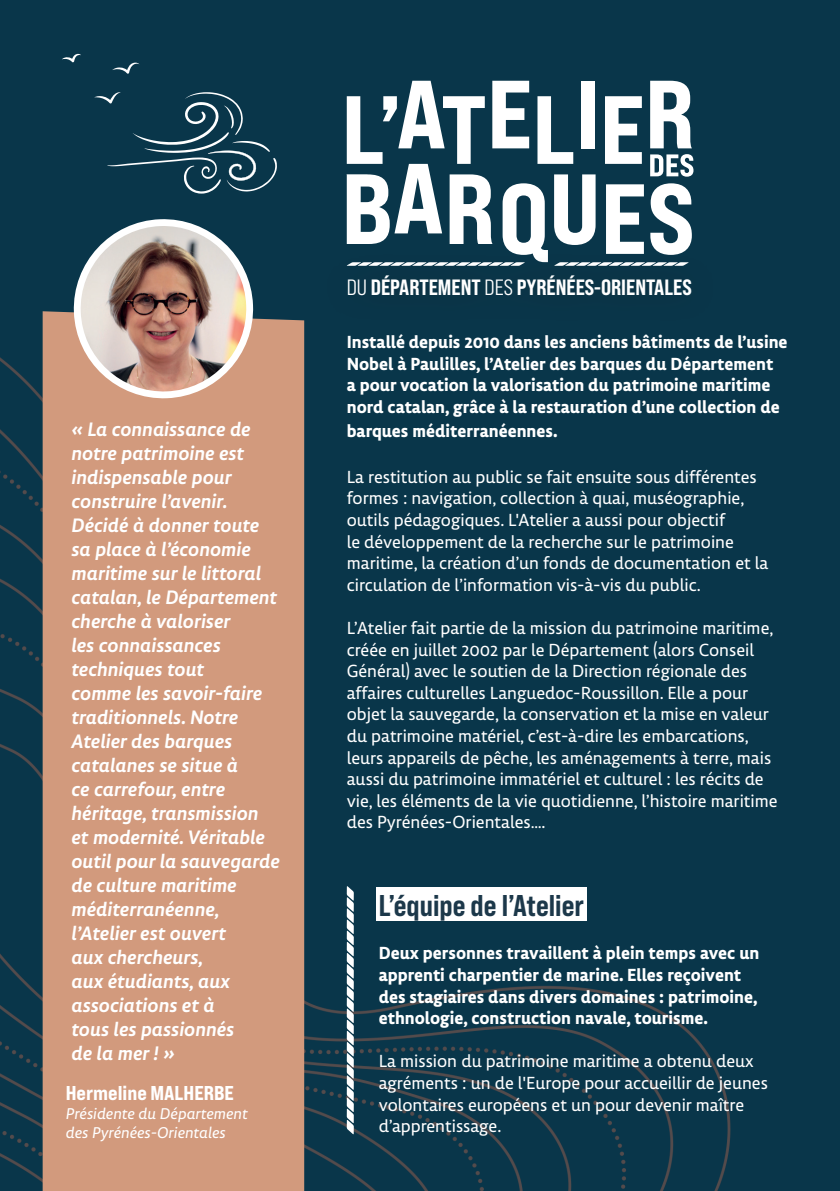
<style>
.page{position:relative;width:840px;height:1191px;background:#fff}
.page>*{position:absolute;margin:0;border:0;box-sizing:border-box;transform-origin:0 0}
.t1{font:30px "Bebas Neue Pro Sm E Eb";color:#1c384a}
.t2{font:22.2px "Bebas Neue Pro Sm E Eb";color:#fff}
.t3{font:italic 500 20px/24px "Lemon Sans Next";color:#fff}
.t4{font:20px "Bebas Neue Pro Exp Eb";color:#fff}
.t5{font:18px/21.6px "Lemon Sans Next";color:#fff}
.t6{font:700 18px/21.6px "Lemon Sans Next";color:#fff}
.t7{font:italic 16px/19.2px "Lemon Sans Next";color:#fff}
.s1{font-family:"Bebas Neue Pro Sm E Md"}
</style>
<div class="page">
<div style="left:0;top:0;width:839px;height:1191px;background:#09364a"></div>
<div style="left:43px;top:311px;width:261px;height:880px;background:#d29a7d"></div>
<img style="left:73px;top:218px;width:181px;height:184px">
<svg style="left:112px;top:62px;width:27px;height:12px"></svg>
<svg style="left:62px;top:53px;width:19px;height:9px"></svg>
<svg style="left:94px;top:92px;width:183px;height:102px;background:#1e475a"></svg>
<div style="left:375px;top:887px;width:211px;height:34px;background:#fff"></div>
<svg style="left:346px;top:886px;width:7px;height:248px"></svg>
<div style="left:321px;top:250px;width:396px;height:73px;background:#0a3548"></div>
<svg style="left:346px;top:81px;width:347px;height:185px"></svg>
<p class="t3" style="left:71px;top:417px;width:210px">« La connaissance de notre patrimoine est indispensable pour construire l’avenir.<br>Décidé à donner toute sa place à l’économie maritime sur le littoral catalan, le Département cherche à valoriser<br>les connaissances techniques tout<br>comme les savoir-faire traditionnels. Notre<br>Atelier des barques catalanes se situe à<br>ce carrefour, entre héritage, transmission et modernité. Véritable outil pour la sauvegarde de culture maritime méditerranéenne, l’Atelier est ouvert<br>aux chercheurs,<br>aux étudiants, aux associations et à<br>tous les passionnés<br>de la mer ! »</p>
<p class="t4" style="left:66px;top:1080px;width:169px">Hermeline MALHERBE</p>
<p class="t7" style="left:66px;top:1103px;width:183px">Présidente du Département des Pyrénées-Orientales</p>
<p class="t2" style="left:346px;top:274px;width:346px"><span class="s1">DU</span> DÉPARTEMENT <span class="s1">DES</span> PYRÉNÉES-ORIENTALES</p>
<p class="t6" style="left:346px;top:331px;width:442px">Installé depuis 2010 dans les anciens bâtiments de l’usine Nobel à Paulilles, l’Atelier des barques du Département<br>a pour vocation la valorisation du patrimoine maritime nord catalan, grâce à la restauration d’une collection de</p>
<p class="t6" style="left:346px;top:420px;width:212px">barques méditerranéennes.</p>
<p class="t5" style="left:346px;top:466px;width:423px">La restitution au public se fait ensuite sous différentes formes : navigation, collection à quai, muséographie, outils pédagogiques. L'Atelier a aussi pour objectif<br>le développement de la recherche sur le patrimoine maritime, la création d’un fonds de documentation et la circulation de l’information vis-à-vis du public.</p>
<p class="t5" style="left:346px;top:617px;width:432px">L’Atelier fait partie de la mission du patrimoine maritime, créée en juillet 2002 par le Département (alors Conseil Général) avec le soutien de la Direction régionale des affaires culturelles Languedoc-Roussillon. Elle a pour objet la sauvegarde, la conservation et la mise en valeur du patrimoine matériel, c’est-à-dire les embarcations, leurs appareils de pêche, les aménagements à terre, mais aussi du patrimoine immatériel et culturel : les récits de vie, les éléments de la vie quotidienne, l’histoire maritime des Pyrénées-Orientales….</p>
<h1 class="t1" style="left:378px;top:887px;width:207px">L’équipe de l’Atelier</h1>
<p class="t6" style="left:378px;top:942px;width:382px">Deux personnes travaillent à plein temps avec un apprenti charpentier de marine. Elles reçoivent des stagiaires dans divers domaines : patrimoine, ethnologie, construction navale, tourisme.</p>
<p class="t5" style="left:378px;top:1050px;width:390px">La mission du patrimoine maritime a obtenu deux agréments : un de l'Europe pour accueillir de jeunes volontaires européens et un pour devenir maître d’apprentissage.</p>
</div>
